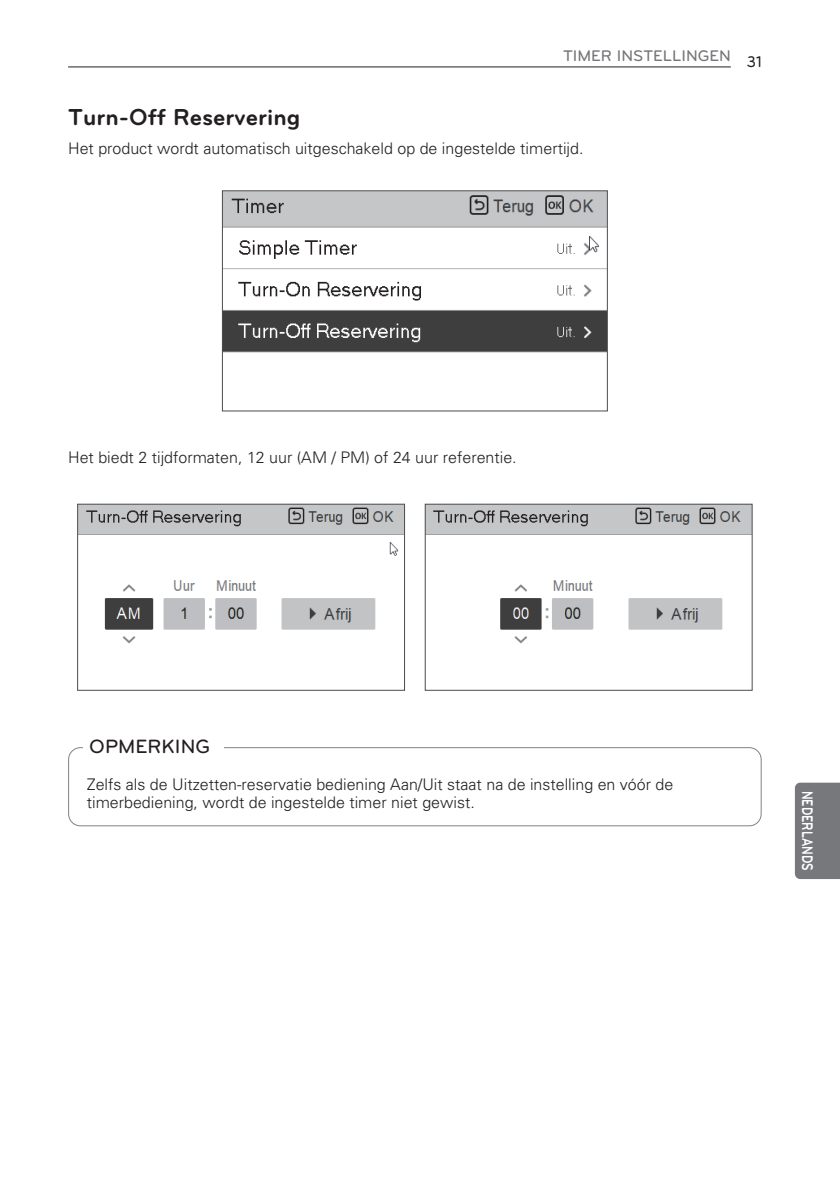
<style>
.page{position:relative;width:840px;height:1191px;background:#fff}
.page>*{position:absolute;margin:0;border:0;box-sizing:border-box;transform-origin:0 0}
.t1{font:700 24px "Bryant LG";color:#231f20}
.t2{font:500 20px "Bryant LG";color:#231f20}
.t3{font:300 16px/18px "Univers";color:#231f20}
.t4{font:500 16px "Bryant LG";color:#757679}
.t5{font:700 16px "Bryant LG";color:#fff;scale:.75 1}
.t6{font:500 16px "Bryant LG";color:#231f20;scale:.9 1}
</style>
<div class="page">
<hr style="left:68px;top:67px;width:662px;height:1px;background:#231f20">
<div style="left:794px;top:782px;width:45px;height:97px;background:#76787b"></div>
<img style="left:224px;top:192px;width:381px;height:161px">
<div style="left:222px;top:190px;width:385px;height:221px;border:1px solid #4b4c4d"></div>
<img style="left:79px;top:506px;width:324px;height:138px">
<div style="left:77px;top:504px;width:328px;height:187px;border:1px solid #4b4c4d"></div>
<img style="left:426px;top:506px;width:324px;height:138px">
<div style="left:424px;top:504px;width:328px;height:187px;border:1px solid #4b4c4d"></div>
<div style="left:68px;top:747px;width:693px;height:79px;border:2px solid #808285;border-radius:12px"></div>
<div style="left:84px;top:731px;width:140px;height:33px;background:#fff"></div>
<p class="t4" style="left:562px;top:47px;width:169px">TIMER INSTELLINGEN</p>
<h1 class="t1" style="left:68px;top:108px;width:234px">Turn-Off Reservering</h1>
<p class="t3" style="left:68px;top:141px;width:516px">Het product wordt automatisch uitgeschakeld op de ingestelde timertijd.</p>
<p class="t6" style="left:746px;top:52px;width:18px">31</p>
<p class="t3" style="left:68px;top:450px;width:450px">Het biedt 2 tijdformaten, 12 uur (AM / PM) of 24 uur referentie.</p>
<p class="t2" style="left:89px;top:734px;width:122px">OPMERKING</p>
<p class="t3" style="left:87px;top:776px;width:587px">Zelfs als de Uitzetten-reservatie bediening Aan/Uit staat na de instelling en vóór de timerbediening, wordt de ingestelde timer niet gewist.</p>
<p class="t5" style="left:812px;top:790px;width:108px;rotate:90deg">NEDERLANDS</p>
</div>
